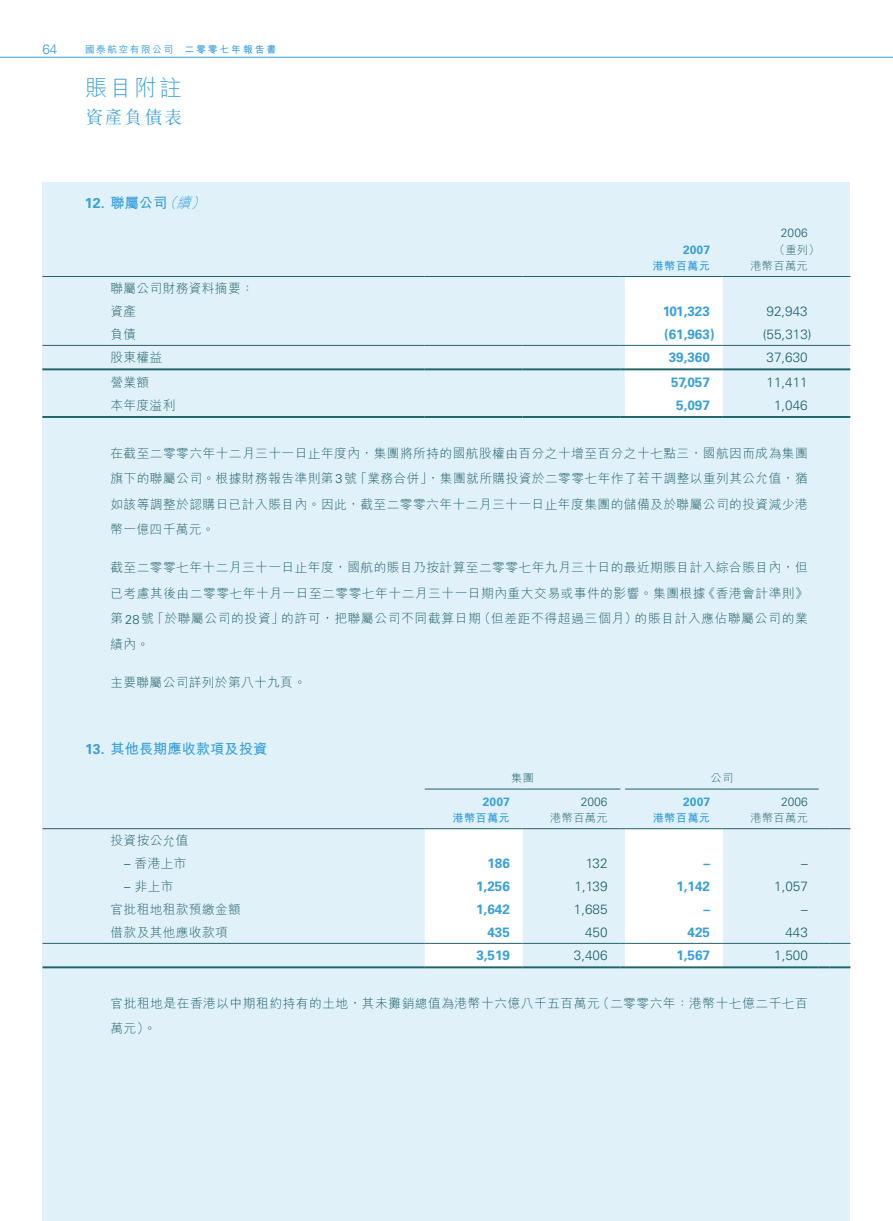
<style>
.page{position:relative;width:893px;height:1221px;background:#fff}
.page>*{position:absolute;margin:0;border:0;box-sizing:border-box;transform-origin:0 0}
.t1{font:300 22.5px "M Hei HK";color:#38a0db}
.t2{font:300 18px "M Sung HK";letter-spacing:.1em;color:#38a0db}
.t3{font:700 14.25px "M Hei HK";color:#38a0db}
.t4{font:700 13.5px "Univers";color:#38a0db}
.t5{font:300 13.5px "Univers";color:#206369}
.t6{font:300 13.5px "Univers";color:#38a0db}
.t7{font:300 12.75px/25.5px "M Hei HK";letter-spacing:.035em;color:#206369}
.t8{font:700 12px "Univers";color:#38a0db}
.t9{font:300 12px "Univers";color:#206369}
.t10{font:300 11.25px/16.5px "M Hei HK";letter-spacing:.025em;color:#206369}
.t11{font:700 11.25px "M Hei HK";letter-spacing:.025em;color:#38a0db}
.t12{font:500 9.75px "M Hei HK";letter-spacing:.15em;color:#38a0db}
.s1{font-weight:700}
.s2{font-family:"Univers"}
.s3{font-weight:300;font-style:italic}
.s4{font-family:"M Hei HK Format"}
</style>
<div class="page">
<div style="left:43px;top:183px;width:807px;height:1037px;background:#e1f1fa"></div>
<hr style="left:42px;top:276px;width:383px;height:1px;background:#206369">
<hr style="left:425px;top:276px;width:97px;height:1px;background:#206369">
<hr style="left:522px;top:276px;width:98px;height:1px;background:#206369">
<hr style="left:723px;top:276px;width:127px;height:1px;background:#206369">
<hr style="left:42px;top:345px;width:383px;height:1px;background:#206369">
<hr style="left:425px;top:345px;width:97px;height:1px;background:#206369">
<hr style="left:522px;top:345px;width:98px;height:1px;background:#206369">
<hr style="left:723px;top:345px;width:127px;height:1px;background:#206369">
<hr style="left:42px;top:368px;width:383px;height:2px;background:#206369">
<hr style="left:425px;top:368px;width:97px;height:2px;background:#206369">
<hr style="left:522px;top:368px;width:98px;height:2px;background:#206369">
<hr style="left:723px;top:368px;width:127px;height:2px;background:#206369">
<hr style="left:42px;top:416px;width:383px;height:2px;background:#206369">
<hr style="left:425px;top:416px;width:97px;height:2px;background:#206369">
<hr style="left:522px;top:416px;width:98px;height:2px;background:#206369">
<svg style="left:620px;top:276px;width:103px;height:142px;background:#f7f9fa"></svg>
<hr style="left:625px;top:416px;width:98px;height:2px;background:#206369">
<hr style="left:723px;top:416px;width:127px;height:2px;background:#206369">
<hr style="left:425px;top:788px;width:98px;height:1px;background:#206369">
<hr style="left:523px;top:788px;width:97px;height:1px;background:#206369">
<hr style="left:625px;top:788px;width:98px;height:1px;background:#206369">
<hr style="left:723px;top:788px;width:96px;height:1px;background:#206369">
<hr style="left:43px;top:828px;width:382px;height:1px;background:#206369">
<hr style="left:723px;top:828px;width:96px;height:1px;background:#206369">
<svg style="left:819px;top:828px;width:31px;height:1px"></svg>
<hr style="left:43px;top:943px;width:382px;height:1px;background:#206369">
<hr style="left:43px;top:966px;width:382px;height:2px;background:#206369">
<svg style="left:425px;top:828px;width:298px;height:140px"></svg>
<hr style="left:625px;top:943px;width:98px;height:1px;background:#206369">
<hr style="left:625px;top:966px;width:98px;height:2px;background:#206369">
<hr style="left:723px;top:943px;width:96px;height:1px;background:#206369">
<svg style="left:819px;top:943px;width:31px;height:1px"></svg>
<hr style="left:723px;top:966px;width:96px;height:2px;background:#206369">
<svg style="left:819px;top:966px;width:10px;height:2px"></svg>
<hr style="left:829px;top:966px;width:21px;height:2px;background:#206369">
<hr style="left:0;top:57px;width:893px;height:1px;background:#38a0db">
<p class="t6" style="left:43px;top:41px;width:16px">64</p>
<p class="t12" style="left:85px;top:42px;width:193px">國泰航空有限公司 <span class="s1">二零零七年報告書</span></p>
<h1 class="t1" style="left:85px;top:72px;width:98px">賬目附註</h1>
<h2 class="t2" style="left:85px;top:104px;width:99px">資產負債表</h2>
<p class="t3" style="left:85px;top:193px;width:127px"><span class="s2">12.</span> 聯屬公司<span class="s3">（續）</span></p>
<p class="t7" style="left:110px;top:276px;width:145px;line-height:23px">聯屬公司財務資料摘要：資產</p>
<p class="t8" style="left:683px;top:242px;width:28px">2007</p>
<p class="t11" style="left:653px;top:258px;width:59px">港幣百萬元</p>
<p class="t9" style="left:781px;top:225px;width:28px">2006</p>
<p class="t10" style="left:750px;top:241px;width:71px;text-indent:23px">（重列）港幣百萬元</p>
<p class="t4" style="left:663px;top:303px;width:49px">101,323</p>
<p class="t5" style="left:766px;top:303px;width:43px">92,943</p>
<p class="t7" style="left:110px;top:321px;width:27px">負債</p>
<p class="t4" style="left:664px;top:326px;width:52px">(61,963)</p>
<p class="t5" style="left:763px;top:326px;width:50px">(55,313)</p>
<p class="t7" style="left:110px;top:344px;width:53px">股東權益</p>
<p class="t4" style="left:669px;top:349px;width:43px">39,360</p>
<p class="t5" style="left:766px;top:349px;width:43px">37,630</p>
<p class="t7" style="left:110px;top:369px;width:40px">營業額</p>
<p class="t4" style="left:671px;top:374px;width:40px">57,057</p>
<p class="t5" style="left:766px;top:374px;width:43px">11,411</p>
<p class="t7" style="left:110px;top:391px;width:67px">本年度溢利</p>
<p class="t4" style="left:676px;top:397px;width:35px">5,097</p>
<p class="t5" style="left:774px;top:397px;width:35px">1,046</p>
<p class="t7" style="left:110px;top:439px;width:699px;text-align:justify">在截至二零零六年十二月三十一日止年度內，集團將所持的國航股權由百分之十增至百分之十七點三，國航因而成為集團旗下的聯屬公司。根據財務報告準則第<span class="s2">3</span>號「業務合併」，集團就所購投資於二零零七年作了若干調整以重列其公允值，猶如該<span class="s4">等</span>調整於認購日已計入賬目內。因此，截至二零零六年十二月三十一日止年度集團的儲備及於聯屬公司的投資減少港幣一億四千萬元。</p>
<p class="t7" style="left:110px;top:554px;width:699px;text-align:justify">截至二零零七年十二月三十一日止年度，國航的賬目乃按計算至二零零七年九月三十日的最近期賬目計入綜合賬目內，但已考慮其後由二零零七年十月一日至二零零七年十二月三十一日期內重大交易或事件的影響。集團根據《香港會計準則》第<span class="s2">28</span>號「於聯屬公司的投資」的許可，把聯屬公司不同截算日期（但差距不得超過三個月）的賬目計入應佔聯屬公司的業績內。</p>
<p class="t7" style="left:110px;top:669px;width:197px">主要聯屬公司詳列於第八十九頁。</p>
<p class="t3" style="left:85px;top:738px;width:184px"><span class="s2">13.</span> 其他長期應收款項及投資</p>
<p class="t10" style="left:511px;top:769px;width:24px">集團</p>
<p class="t10" style="left:710px;top:769px;width:24px">公司</p>
<p class="t8" style="left:483px;top:794px;width:28px">2007</p>
<p class="t11" style="left:452px;top:810px;width:59px">港幣百萬元</p>
<p class="t9" style="left:581px;top:794px;width:28px">2006</p>
<p class="t10" style="left:550px;top:809px;width:59px">港幣百萬元</p>
<p class="t8" style="left:683px;top:794px;width:28px">2007</p>
<p class="t11" style="left:653px;top:810px;width:59px">港幣百萬元</p>
<p class="t9" style="left:781px;top:794px;width:28px">2006</p>
<p class="t10" style="left:750px;top:809px;width:59px">港幣百萬元</p>
<p class="t7" style="left:111px;top:827px;width:80px">投資按公允值</p>
<p class="t7" style="left:124px;top:850px;width:64px"><span class="s2">–</span> 香港上市</p>
<p class="t4" style="left:488px;top:855px;width:24px">186</p>
<p class="t5" style="left:586px;top:855px;width:23px">132</p>
<p class="t4" style="left:703px;top:855px;width:8px">–</p>
<p class="t5" style="left:801px;top:855px;width:8px">–</p>
<p class="t7" style="left:124px;top:873px;width:51px"><span class="s2">–</span> 非上市</p>
<p class="t4" style="left:476px;top:878px;width:35px">1,256</p>
<p class="t5" style="left:575px;top:878px;width:35px">1,139</p>
<p class="t4" style="left:676px;top:878px;width:35px">1,142</p>
<p class="t5" style="left:774px;top:878px;width:35px">1,057</p>
<p class="t7" style="left:111px;top:896px;width:132px">官批租地租款預繳金額</p>
<p class="t4" style="left:476px;top:901px;width:35px">1,642</p>
<p class="t5" style="left:574px;top:901px;width:35px">1,685</p>
<p class="t4" style="left:703px;top:901px;width:8px">–</p>
<p class="t5" style="left:801px;top:901px;width:8px">–</p>
<p class="t7" style="left:111px;top:918px;width:119px">借款及其他應收款項</p>
<p class="t4" style="left:487px;top:924px;width:24px">435</p>
<p class="t5" style="left:585px;top:924px;width:24px">450</p>
<p class="t4" style="left:688px;top:924px;width:24px">425</p>
<p class="t5" style="left:785px;top:924px;width:24px">443</p>
<p class="t4" style="left:476px;top:947px;width:35px">3,519</p>
<p class="t5" style="left:574px;top:947px;width:35px">3,406</p>
<p class="t4" style="left:676px;top:947px;width:35px">1,567</p>
<p class="t5" style="left:774px;top:947px;width:35px">1,500</p>
<p class="t7" style="left:111px;top:990px;width:699px">官批租地是在香港以中期租約持有的土地，其未攤銷總值為港幣十六億八千五百萬元（二零零六年：港幣十七億二千七百萬元）。</p>
</div>
